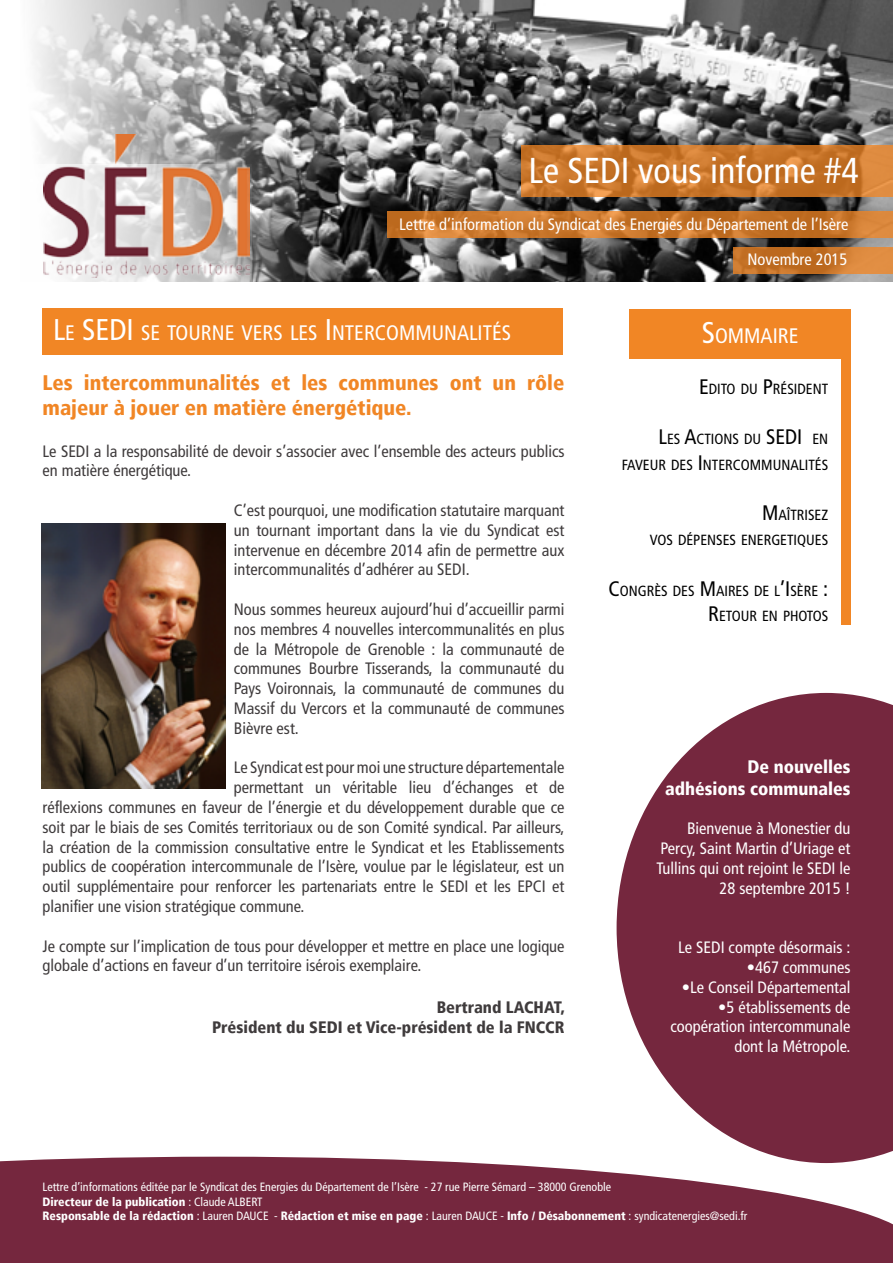
<style>
.page{position:relative;width:893px;height:1263px;background:#fff}
.page>*{position:absolute;margin:0;border:0;box-sizing:border-box;transform-origin:0 0}
.t1{font:condensed 36px "Frutiger LT";color:#fff}
.t2{font:900 condensed 21px/25.2px "Frutiger LT";color:#f18625}
.t3{font:condensed 21px "Frutiger LT";color:#fff}
.t4{font:900 condensed 18px "Frutiger LT";color:#fff}
.t5{font:condensed 16.5px/19.8px "Frutiger LT";color:#3f3b3c}
.t6{font:condensed 16.5px/19.8px "Frutiger LT";color:#fff;text-align:right}
.t7{font:900 condensed 16.5px "Frutiger LT";color:#3f3b3c}
.t8{font:condensed 14.7px/25.2px "Frutiger LT";color:#000;text-align:right}
.t9{font:900 condensed 12px "Frutiger LT";color:#fff}
.t10{font:condensed 12px "Frutiger LT";color:#fff}
.s1{font-size:30px}
.s2{font-size:21px}
.s3{font-weight:400}
</style>
<div class="page">
<svg style="left:0;top:1157px;width:893px;height:106px;background:#843f53"></svg>
<img style="left:33px;top:0;width:860px;height:282px">
<svg style="left:521px;top:146px;width:372px;height:51px;background:#ca772b"></svg>
<svg style="left:387px;top:212px;width:506px;height:26px;background:#c9762b"></svg>
<img style="left:42px;top:523px;width:183px;height:266px">
<div style="left:629px;top:309px;width:221px;height:49px;background:#f18625"></div>
<div style="left:841px;top:321px;width:9px;height:304px;background:#f18625"></div>
<svg style="left:33px;top:165px;width:219px;height:117px"></svg>
<img style="left:44px;top:135px;width:205px;height:143px">
<svg style="left:733px;top:247px;width:160px;height:26px;background:#ca772c"></svg>
<div style="left:43px;top:308px;width:520px;height:47px;background:#f18625"></div>
<svg style="left:617px;top:693px;width:276px;height:470px;fill:#75273e"></svg>
<p class="t1" style="left:528px;top:150px;width:332px">Le SEDI vous informe #4</p>
<p class="t6" style="left:399px;top:214px;width:451px">Lettre d’information du Syndicat des Energies du Département de l’Isère</p>
<p class="t3" style="left:53px;top:321px;width:460px"><span class="s1">L</span>E <span class="s1">SEDI</span> SE TOURNE VERS LES <span class="s1">I</span> NTERCOMMUNALITÉS</p>
<p class="t2" style="left:43px;top:370px;width:523px">Les intercommunalités et les communes ont un rôle majeur à jouer en matière énergétique.</p>
<p class="t5" style="left:43px;top:441px;width:523px">Le SEDI a la responsabilité de devoir s’associer avec l’ensemble des acteurs publics en matière énergétique.</p>
<p class="t5" style="left:234px;top:500px;width:332px;text-align:justify">C’est pourquoi, une modification statutaire marquant un tournant important dans la vie du Syndicat est intervenue en décembre 2014 afin de permettre aux intercommunalités d’adhérer au SEDI.</p>
<p class="t5" style="left:234px;top:599px;width:332px;text-align:justify">Nous sommes heureux aujourd’hui d’accueillir parmi nos membres 4 nouvelles intercommunalités en plus de la Métropole de Grenoble : la communauté de communes Bourbre Tisserands, la communauté du Pays Voironnais, la communauté de communes du Massif du Vercors et la communauté de communes Bièvre est.</p>
<p class="t5" style="left:234px;top:758px;width:332px">Le Syndicat est pour moi une structure départementale</p>
<p class="t5" style="left:234px;top:778px;width:332px">permettant un véritable lieu d’échanges et de</p>
<p class="t5" style="left:43px;top:797px;width:523px">réflexions communes en faveur de l’énergie et du développement durable que ce</p>
<p class="t5" style="left:43px;top:817px;width:523px">soit par le biais de ses Comités territoriaux ou de son Comité syndical. Par ailleurs,</p>
<p class="t5" style="left:43px;top:837px;width:523px">la création de la commission consultative entre le Syndicat et les Etablissements</p>
<p class="t5" style="left:43px;top:857px;width:523px">publics de coopération intercommunale de l’Isère, voulue par le législateur, est un</p>
<p class="t5" style="left:43px;top:877px;width:523px">outil supplémentaire pour renforcer les partenariats entre le SEDI et les EPCI et</p>
<p class="t5" style="left:43px;top:896px;width:264px">planifier une vision stratégique commune.</p>
<p class="t5" style="left:43px;top:936px;width:523px">Je compte sur l’implication de tous pour développer et mettre en place une logique globale d’actions en faveur d’un territoire isérois exemplaire.</p>
<p class="t7" style="left:437px;top:997px;width:130px">Bertrand LACHAT,</p>
<p class="t7" style="left:212px;top:1017px;width:354px">Président du SEDI et Vice-président de la FNCCR</p>
<p class="t6" style="left:747px;top:250px;width:102px">Novembre 2015</p>
<p class="t3" style="left:702px;top:324px;width:95px"><span class="s1">S</span>OMMAIRE</p>
<p class="t8" style="left:699px;top:376px;width:131px"><span class="s2">E</span>DITO DU <span class="s2">P</span>RÉSIDENT</p>
<p class="t8" style="left:659px;top:427px;width:171px"><span class="s2">L</span>ES <span class="s2">A</span>CTIONS DU <span class="s2">SEDI</span> EN</p>
<p class="t8" style="left:622px;top:452px;width:208px">FAVEUR DES <span class="s2">I</span> NTERCOMMUNALITÉS</p>
<p class="t8" style="left:762px;top:502px;width:68px"><span class="s2">M</span>AÎTRISEZ</p>
<p class="t8" style="left:650px;top:528px;width:180px">VOS DÉPENSES ENERGETIQUES</p>
<p class="t8" style="left:609px;top:578px;width:221px"><span class="s2">C</span>ONGRÈS DES <span class="s2">M</span>AIRES DE L<span class="s2">’I</span> SÈRE <span class="s2">:<br>R</span>ETOUR EN PHOTOS</p>
<p class="t4" style="left:747px;top:756px;width:105px">De nouvelles</p>
<p class="t4" style="left:665px;top:778px;width:187px">adhésions communales</p>
<p class="t6" style="left:656px;top:819px;width:195px">Bienvenue à Monestier du<br>Percy, Saint Martin d’Uriage et<br>Tullins qui ont rejoint le SEDI le<br>28 septembre 2015 !</p>
<p class="t6" style="left:678px;top:938px;width:174px">Le SEDI compte désormais :</p>
<p class="t6" style="left:747px;top:957px;width:105px">•467 communes</p>
<p class="t6" style="left:682px;top:977px;width:170px">•Le Conseil Départemental</p>
<p class="t6" style="left:670px;top:997px;width:181px">•5 établissements de coopération intercommunale dont la Métropole.</p>
<p class="t10" style="left:43px;top:1180px;width:570px">Lettre d’informations éditée par le Syndicat des Energies du Département de l’Isère - 27 rue Pierre Sémard – 38000 Grenoble</p>
<p class="t9" style="left:43px;top:1194px;width:222px">Directeur de la publication <span class="s3">: Claude ALBERT</span></p>
<p class="t9" style="left:43px;top:1208px;width:706px">Responsable de la rédaction <span class="s3">: Lauren DAUCE -</span> Rédaction et mise en page <span class="s3">: Lauren DAUCE -</span> Info / Désabonnement <span class="s3">: syndicatenergies@sedi.fr</span></p>
</div>
